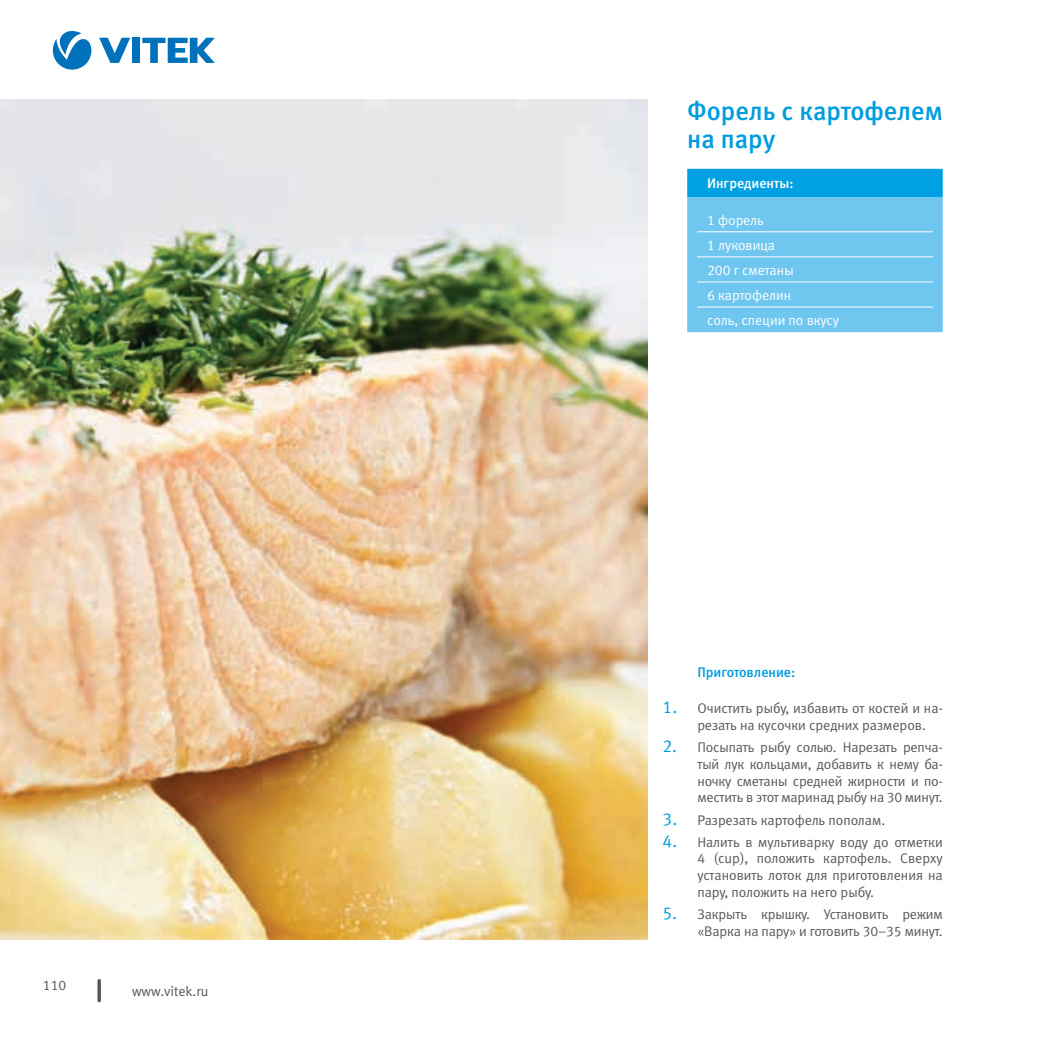
<style>
.page{position:relative;width:1042px;height:1042px;background:#fff}
.page>*{position:absolute;margin:0;border:0;box-sizing:border-box;transform-origin:0 0}
.t1{font:26.25px/28px "Meta Medium LFC";color:#009dde}
.t2{font:14px/16.8px "Meta Normal LFC";letter-spacing:-.01em;color:#57585a;text-align:justify}
.t3{font:14px/25px "Meta Normal LFC";color:#fff}
.t4{font:14px "Meta Medium LFC";color:#009dde}
.t5{font:14px "Meta Medium LFC";color:#fff}
.s1{font-size:17.5px;color:#009dde}
</style>
<div class="page">
<div style="left:132px;top:38px;width:8px;height:25px;background:#0072bc"></div>
<svg style="left:99px;top:38px;width:31px;height:25px"></svg>
<svg style="left:142px;top:38px;width:73px;height:25px"></svg>
<svg style="left:53px;top:31px;width:38px;height:39px"></svg>
<svg style="left:97px;top:980px;width:4px;height:20px"></svg>
<svg style="left:687px;top:169px;width:256px;height:163px;background:#5dc0ed"></svg>
<hr style="left:697px;top:256px;width:236px;height:1px;background:#fff">
<hr style="left:697px;top:281px;width:236px;height:1px;background:#fff">
<hr style="left:697px;top:307px;width:236px;height:1px;background:#fff">
<hr style="left:697px;top:231px;width:236px;height:1px;background:#fff">
<img style="left:0;top:99px;width:647px;height:840px">
<p class="t2" style="left:43px;top:976px;width:25px">110</p>
<p class="t2" style="left:132px;top:982px;width:78px">www.vitek.ru</p>
<h1 class="t1" style="left:687px;top:97px;width:257px">Форель с картофелем на пару</h1>
<p class="t5" style="left:707px;top:176px;width:88px">Ингредиенты:</p>
<p class="t3" style="left:707px;top:207px;width:133px">1 форель<br>1 луковица<br>200 г сметаны<br>6 картофелин<br>соль, специи по вкусу</p>
<p class="t4" style="left:697px;top:664px;width:99px">Приготовление:</p>
<p class="t2" style="left:697px;top:700px;width:247px;text-indent:-35px"><span class="s1">1.</span> Очистить рыбу, избавить от костей и на&shy;резать на кусочки средних размеров.</p>
<p class="t2" style="left:697px;top:739px;width:247px;text-indent:-35px"><span class="s1">2.</span> Посыпать рыбу солью. Нарезать репча&shy;тый лук кольцами, добавить к нему ба&shy;ночку сметаны средней жирности и по&shy;местить в этот маринад рыбу на 30 минут.</p>
<p class="t2" style="left:662px;top:811px;width:224px"><span class="s1">3.</span> Разрезать картофель пополам.</p>
<p class="t2" style="left:697px;top:833px;width:247px;text-indent:-35px"><span class="s1">4.</span> Налить в мультиварку воду до отметки 4 (cup), положить картофель. Сверху установить лоток для приготовления на пару, положить на него рыбу.</p>
<p class="t2" style="left:662px;top:906px;width:282px;text-align:right"><span class="s1">5.</span> Закрыть крышку. Установить режим «Варка на пару» и готовить 30–35 минут.</p>
</div>
